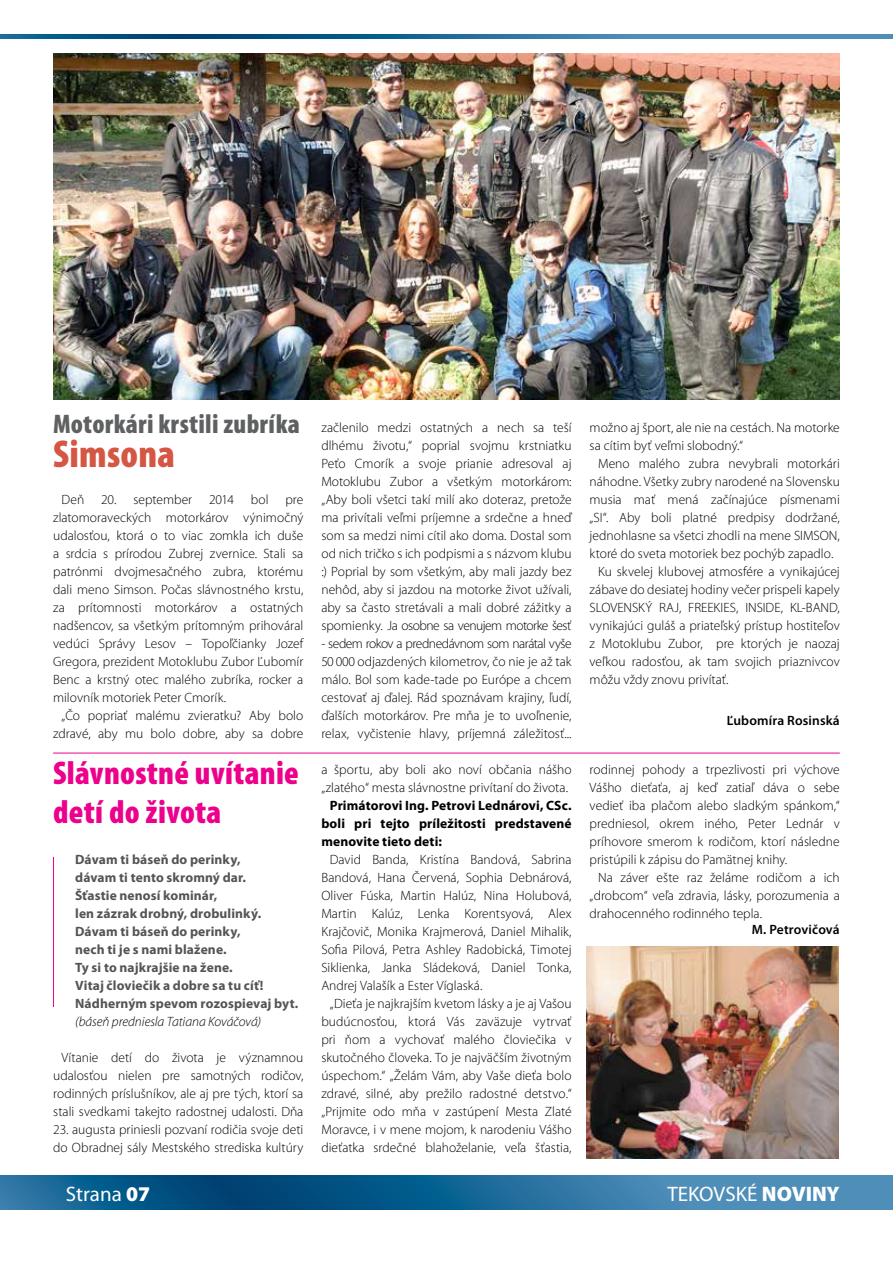
<style>
.page{position:relative;width:893px;height:1263px;background:#fff}
.page>*{position:absolute;margin:0;border:0;box-sizing:border-box;transform-origin:0 0}
.t1{font:900 condensed 39px "Mini Pro";letter-spacing:.01em;color:#d55642}
.t2{font:900 condensed 33px/39.6px "Mini Pro";letter-spacing:.01em;color:#ec008c}
.t3{font:900 condensed 27px "Mini Pro";letter-spacing:.01em;color:#5f6062}
.t4{font:21px "Mini Pro";color:#fff}
.t5{font:300 13.5px/18px "Mini Pro";color:#000;text-align:justify}
.t6{font:700 13.5px/18px "Mini Pro";letter-spacing:.01em;color:#545456}
.t7{font:700 13.5px/18px "Mini Pro";letter-spacing:.01em;color:#000;text-align:justify}
.t8{font:italic 300 13.5px "Mini Pro";letter-spacing:-.005em;color:#000}
.t9{font:600 13.5px "Mini Pro";letter-spacing:.01em;color:#000}
.s1{font-weight:900}
</style>
<div class="page">
<svg style="left:0;top:1176px;width:893px;height:34px;background:#226c9a"></svg>
<svg style="left:0;top:34px;width:893px;height:4px;background:#246d9c"></svg>
<img style="left:587px;top:946px;width:252px;height:213px">
<img style="left:53px;top:53px;width:787px;height:347px">
<hr style="left:53px;top:857px;width:1px;height:150px;background:#ec008c">
<hr style="left:53px;top:753px;width:787px;height:1px;background:#ec008c">
<h3 class="t3" style="left:53px;top:409px;width:248px">Motorkári krstili zubríka</h3>
<h1 class="t1" style="left:53px;top:432px;width:123px">Simsona</h1>
<p class="t5" style="left:53px;top:491px;width:252px;text-indent:9px">Deň 20. september 2014 bol pre zlatomoraveckých motorkárov výnimočný udalosťou, ktorá o to viac zomkla ich duše a srdcia s prírodou Zubrej zvernice. Stali sa patrónmi dvojmesačného zubra, ktorému dali meno Simson. Počas slávnostného krstu, za prítomnosti motorkárov a ostatných nadšencov, sa všetkým prítomným prihováral vedúci Správy Lesov – Topoľčianky Jozef Gregora, prezident Motoklubu Zubor Ľubomír Benc a krstný otec malého zubríka, rocker a milovník motoriek Peter Cmorík.</p>
<p class="t5" style="left:53px;top:707px;width:252px;text-align:right">„Čo popriať malému zvieratku? Aby bolo zdravé, aby mu bolo dobre, aby sa dobre</p>
<h2 class="t2" style="left:53px;top:753px;width:247px">Slávnostné uvítanie detí do života</h2>
<p class="t6" style="left:75px;top:851px;width:225px">Dávam ti báseň do perinky,<br>dávam ti tento skromný dar.<br>Šťastie nenosí kominár,<br>len zázrak drobný, drobulinký.<br>Dávam ti báseň do perinky,<br>nech ti je s nami blažene.<br>Ty si to najkrajšie na žene.<br>Vitaj človiečik a dobre sa tu cíť!<br>Nádherným spevom rozospievaj byt.</p>
<p class="t8" style="left:75px;top:1014px;width:188px">(báseň predniesla Tatiana Kováčová)</p>
<p class="t5" style="left:53px;top:1049px;width:252px;text-indent:9px">Vítanie detí do života je významnou udalosťou nielen pre samotných rodičov, rodinných príslušníkov, ale aj pre tých, ktorí sa stali svedkami takejto radostnej udalosti. Dňa</p>
<p class="t5" style="left:53px;top:1121px;width:252px">23. augusta priniesli pozvaní rodičia svoje deti do Obradnej sály Mestského strediska kultúry</p>
<p class="t5" style="left:321px;top:419px;width:252px">začlenilo medzi ostatných a nech sa teší dlhému životu,“ poprial svojmu krstniatku Peťo Cmorík a svoje prianie adresoval aj Motoklubu Zubor a všetkým motorkárom: „Aby boli všetci takí milí ako doteraz, pretože ma privítali veľmi príjemne a srdečne a hneď som sa medzi nimi cítil ako doma. Dostal som od nich tričko s ich podpismi a s názvom klubu :) Poprial by som všetkým, aby mali jazdy bez nehôd, aby si jazdou na motorke život užívali, aby sa často stretávali a mali dobré zážitky a spomienky. Ja osobne sa venujem motorke šesť</p>
<p class="t5" style="left:321px;top:635px;width:252px">- sedem rokov a prednedávnom som narátal vyše 50 000 odjazdených kilometrov, čo nie je až tak málo. Bol som kade-tade po Európe a chcem cestovať aj ďalej. Rád spoznávam krajiny, ľudí, ďalších motorkárov. Pre mňa je to uvoľnenie, relax, vyčistenie hlavy, príjemná záležitosť...</p>
<p class="t5" style="left:321px;top:761px;width:252px">a športu, aby boli ako noví občania nášho „zlatého“ mesta slávnostne privítaní do života.</p>
<p class="t7" style="left:321px;top:797px;width:252px;text-indent:9px">Primátorovi Ing. Petrovi Lednárovi, CSc. boli pri tejto príležitosti predstavené menovite tieto deti:</p>
<p class="t5" style="left:321px;top:851px;width:252px;text-indent:9px">David Banda, Kristína Bandová, Sabrina Bandová, Hana Červená, Sophia Debnárová, Oliver Fúska, Martin Halúz, Nina Holubová, Martin Kalúz, Lenka Korentsyová, Alex Krajčovič, Monika Krajmerová, Daniel Mihalik, Sofia Pilová, Petra Ashley Radobická, Timotej Siklienka, Janka Sládeková, Daniel Tonka, Andrej Valašík a Ester Víglaská.</p>
<p class="t5" style="left:321px;top:995px;width:252px;text-indent:9px">„Dieťa je najkrajším kvetom lásky a je aj Vašou budúcnosťou, ktorá Vás zaväzuje vytrvať pri ňom a vychovať malého človiečika v skutočného človeka. To je najväčším životným úspechom.“ „Želám Vám, aby Vaše dieťa bolo zdravé, silné, aby prežilo radostné detstvo.“ „Prijmite odo mňa v zastúpení Mesta Zlaté Moravce, i v mene mojom, k narodeniu Vášho dieťatka srdečné blahoželanie, veľa šťastia,</p>
<p class="t5" style="left:590px;top:419px;width:252px">možno aj šport, ale nie na cestách. Na motorke sa cítim byť veľmi slobodný.“</p>
<p class="t5" style="left:598px;top:455px;width:243px">Meno malého zubra nevybrali motorkári</p>
<p class="t5" style="left:590px;top:473px;width:252px">náhodne. Všetky zubry narodené na Slovensku</p>
<p class="t5" style="left:590px;top:491px;width:252px">musia mať mená začínajúce písmenami</p>
<p class="t5" style="left:590px;top:509px;width:252px">„SI“. Aby boli platné predpisy dodržané,</p>
<p class="t5" style="left:590px;top:527px;width:252px">jednohlasne sa všetci zhodli na mene SIMSON,</p>
<p class="t5" style="left:590px;top:545px;width:245px">ktoré do sveta motoriek bez pochýb zapadlo.</p>
<p class="t5" style="left:598px;top:563px;width:243px">Ku skvelej klubovej atmosfére a vynikajúcej</p>
<p class="t5" style="left:590px;top:581px;width:252px">zábave do desiatej hodiny večer prispeli kapely</p>
<p class="t5" style="left:590px;top:599px;width:252px">SLOVENSKÝ RAJ, FREEKIES, INSIDE, KL-BAND,</p>
<p class="t5" style="left:590px;top:617px;width:252px">vynikajúci guláš a priateľský prístup hostiteľov</p>
<p class="t5" style="left:590px;top:635px;width:252px">z Motoklubu Zubor, pre ktorých je naozaj</p>
<p class="t5" style="left:590px;top:653px;width:252px">veľkou radosťou, ak tam svojich priaznivcov</p>
<p class="t5" style="left:590px;top:671px;width:140px">môžu vždy znovu privítať.</p>
<p class="t9" style="left:727px;top:713px;width:115px">Ľubomíra Rosinská</p>
<p class="t5" style="left:590px;top:761px;width:252px">rodinnej pohody a trpezlivosti pri výchove Vášho dieťaťa, aj keď zatiaľ dáva o sebe vedieť iba plačom alebo sladkým spánkom,“ predniesol, okrem iného, Peter Lednár v príhovore smerom k rodičom, ktorí následne pristúpili k zápisu do Pamätnej knihy.</p>
<p class="t5" style="left:590px;top:869px;width:252px;text-indent:9px">Na záver ešte raz želáme rodičom a ich „drobcom“ veľa zdravia, lásky, porozumenia a drahocenného rodinného tepla.</p>
<p class="t9" style="left:752px;top:922px;width:90px">M. Petrovičová</p>
<h3 class="t4" style="left:66px;top:1182px;width:86px">Strana <span class="s1">07</span></h3>
<h3 class="t4" style="left:667px;top:1182px;width:174px">TEKOVSKÉ <span class="s1">NOVINY</span></h3>
</div>
